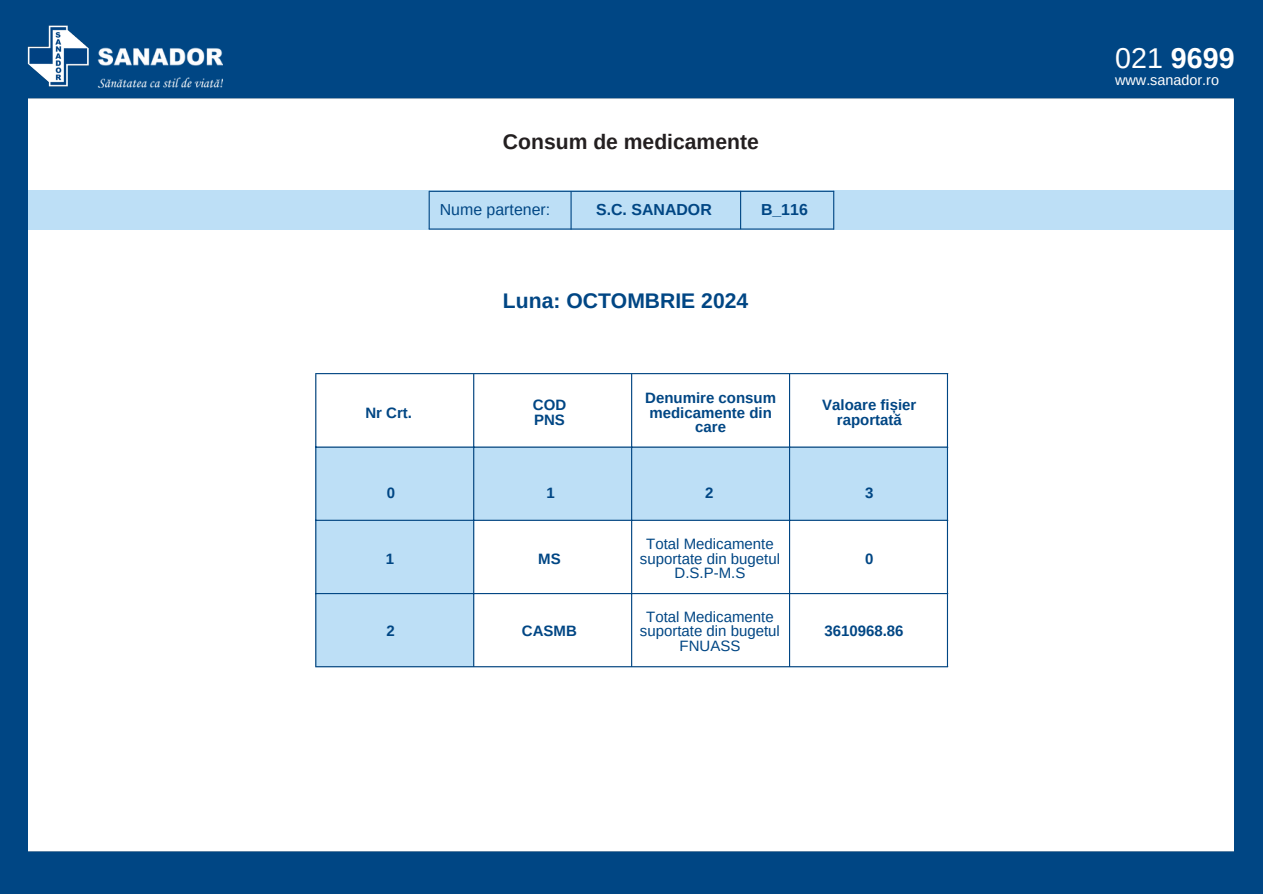
<style>
.page{position:relative;width:1263px;height:894px;background:#fff}
.page>*{position:absolute;margin:0;border:0;box-sizing:border-box;transform-origin:0 0}
.t1{font:700 28.65px "Arimo";color:#fff}
.t2{font:700 21.15px "Arimo";color:#231f20}
.t3{font:700 21.15px "Arimo";color:#004684}
.t4{font:700 15.9px "Arimo";color:#004684}
.t5{font:15.9px "Arimo";color:#004684}
.t6{font:700 15px/14.7px "Arimo";color:#004684;text-align:center}
.t7{font:15px/14.7px "Arimo";color:#004684;text-align:center}
.t8{font:14.4px "Arimo";color:#fff}
.s1{font-weight:400}
</style>
<div class="page">
<div style="left:0;top:0;width:1263px;height:893px;background:#004684"></div>
<img style="left:27px;top:25px;width:1207px;height:827px">
<img style="left:94px;top:43px;width:128px;height:45px">
<div style="left:0;top:191px;width:1263px;height:38px;background:#bddff6"></div>
<hr style="left:0;top:182px;width:1263px;height:1px;background:#fff">
<svg style="left:316px;top:447px;width:631px;height:219px;background:#dbedf9"></svg>
<hr style="left:315px;top:374px;width:1px;height:292px;background:#004684">
<hr style="left:473px;top:374px;width:1px;height:292px;background:#004684">
<hr style="left:631px;top:374px;width:1px;height:292px;background:#004684">
<hr style="left:789px;top:374px;width:1px;height:292px;background:#004684">
<hr style="left:947px;top:374px;width:1px;height:292px;background:#004684">
<hr style="left:315px;top:373px;width:633px;height:1px;background:#004684">
<hr style="left:315px;top:446px;width:633px;height:1px;background:#004684">
<hr style="left:315px;top:519px;width:633px;height:1px;background:#004684">
<hr style="left:315px;top:593px;width:633px;height:1px;background:#004684">
<hr style="left:315px;top:666px;width:633px;height:1px;background:#004684">
<hr style="left:570px;top:191px;width:2px;height:38px;background:#004684">
<hr style="left:740px;top:191px;width:1px;height:38px;background:#004684">
<hr style="left:833px;top:191px;width:1px;height:38px;background:#004684">
<hr style="left:429px;top:191px;width:405px;height:1px;background:#004684">
<hr style="left:429px;top:228px;width:405px;height:1px;background:#004684">
<hr style="left:429px;top:191px;width:1px;height:38px;background:#004684">
<div style="left:0;top:88px;width:28px;height:805px;background:#004684"></div>
<div style="left:1234px;top:73px;width:29px;height:806px;background:#004684"></div>
<h2 class="t2" style="left:503px;top:130px;width:257px">Consum de medicamente</h2>
<h1 class="t5" style="left:440px;top:201px;width:112px">Nume partener:</h1>
<p class="t4" style="left:596px;top:201px;width:117px">S.C. SANADOR</p>
<p class="t4" style="left:761px;top:201px;width:48px">B_116</p>
<p class="t3" style="left:503px;top:289px;width:247px">Luna: OCTOMBRIE 2024</p>
<p class="t6" style="left:365px;top:405px;width:48px">Nr Crt.</p>
<p class="t6" style="left:533px;top:397px;width:35px;text-align:left">COD<br>PNS</p>
<h2 class="t6" style="left:645px;top:390px;width:132px">Denumire consum medicamente din care</h2>
<p class="t6" style="left:822px;top:397px;width:96px">Valoare fișier raportată</p>
<h2 class="t6" style="left:387px;top:485px;width:10px">0</h2>
<h3 class="t6" style="left:546px;top:485px;width:10px">1</h3>
<p class="t6" style="left:705px;top:485px;width:10px">2</p>
<p class="t6" style="left:865px;top:485px;width:10px">3</p>
<h2 class="t6" style="left:386px;top:551px;width:10px">1</h2>
<p class="t6" style="left:538px;top:551px;width:24px">MS</p>
<p class="t7" style="left:640px;top:536px;width:142px">Total Medicamente suportate din bugetul<br>D.S.P-M.S</p>
<h3 class="t6" style="left:865px;top:551px;width:10px">0</h3>
<h3 class="t6" style="left:386px;top:623px;width:10px">2</h3>
<p class="t6" style="left:522px;top:623px;width:56px">CASMB</p>
<p class="t7" style="left:640px;top:609px;width:142px">Total Medicamente suportate din bugetul<br>FNUASS</p>
<h2 class="t6" style="left:824px;top:623px;width:81px">3610968.86</h2>
<h1 class="t1" style="left:1115px;top:42px;width:121px"><span class="s1">021</span> 9699</h1>
<h3 class="t8" style="left:1115px;top:72px;width:105px">www.sanador.ro</h3>
</div>
